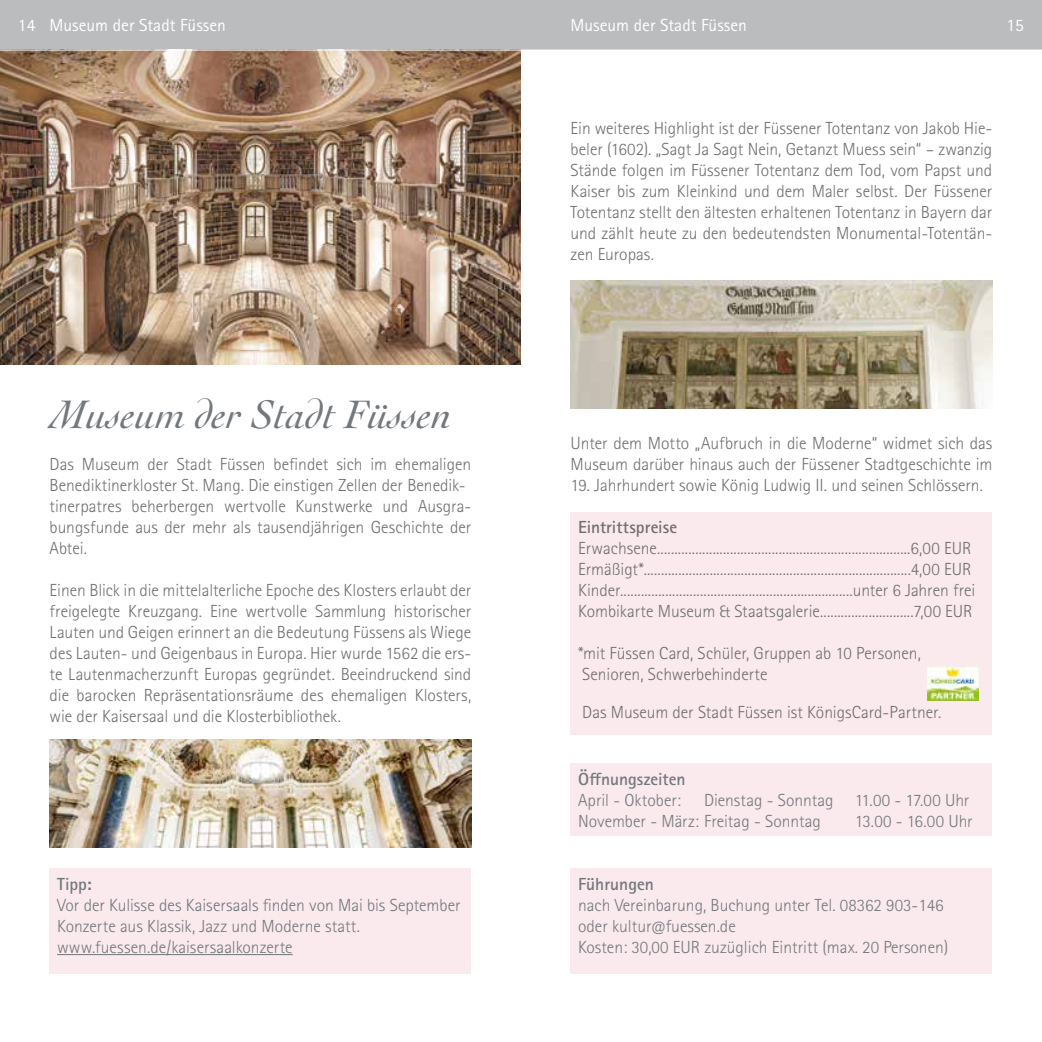
<style>
.page{position:relative;width:1042px;height:1042px;background:#fff}
.page>*{position:absolute;margin:0;border:0;box-sizing:border-box;transform-origin:0 0}
.t1{font:italic 42px "Cochin LT Std";color:#72787c}
.t2{font:300 17.5px/21px "Rotis Sans Serif Pro";letter-spacing:-.005em;color:#6f6f6e}
.t3{font:300 17.5px/21px "Rotis Sans Serif Pro";color:#72787c}
.t4{font:17.5px "Rotis Sans Serif Pro";color:#fff}
.t5{font:700 17.5px "Rotis Sans Serif Pro";color:#72787c}
.t6{font:700 17.5px "Rotis Sans Serif Pro";color:#6f6f6e}
</style>
<div class="page">
<div style="left:0;top:0;width:1042px;height:50px;background:#bbbcbd"></div>
<div style="left:50px;top:869px;width:421px;height:105px;background:#fae9ed"></div>
<hr style="left:57px;top:954px;width:236px;height:1px;background:#72787c">
<img style="left:50px;top:740px;width:421px;height:108px">
<img style="left:0;top:51px;width:521px;height:314px">
<div style="left:570px;top:512px;width:422px;height:222px;background:#fae9ed"></div>
<div style="left:570px;top:764px;width:422px;height:72px;background:#fae9ed"></div>
<div style="left:570px;top:869px;width:422px;height:105px;background:#fae9ed"></div>
<img style="left:927px;top:666px;width:51px;height:35px">
<img style="left:570px;top:281px;width:422px;height:127px">
<p class="t4" style="left:18px;top:15px;width:209px">14 Museum der Stadt Füssen</p>
<p class="t4" style="left:570px;top:15px;width:178px">Museum der Stadt Füssen</p>
<p class="t4" style="left:1006px;top:15px;width:19px">15</p>
<h1 class="t1" style="left:51px;top:390px;width:403px">Museum der Stadt Füssen</h1>
<p class="t2" style="left:50px;top:454px;width:423px">Das Museum der Stadt Füssen befindet sich im ehemaligen Benediktinerkloster St. Mang. Die einstigen Zellen der Benedik&shy;tinerpatres beherbergen wertvolle Kunstwerke und Ausgra&shy;bungsfunde aus der mehr als tausendjährigen Geschichte der Abtei.</p>
<p class="t2" style="left:50px;top:580px;width:423px;text-align:justify">Einen Blick in die mittelalterliche Epoche des Klosters erlaubt der freigelegte Kreuzgang. Eine wertvolle Sammlung historischer Lauten und Geigen erinnert an die Bedeutung Füssens als Wiege des Lauten- und Geigenbaus in Europa. Hier wurde 1562 die ers&shy;te Lautenmacherzunft Europas gegründet. Beeindruckend sind die barocken Repräsentationsräume des ehemaligen Klosters, wie der Kaisersaal und die Klosterbibliothek.</p>
<p class="t5" style="left:57px;top:873px;width:36px">Tipp:</p>
<p class="t3" style="left:57px;top:894px;width:405px">Vor der Kulisse des Kaisersaals finden von Mai bis September<br>Konzerte aus Klassik, Jazz und Moderne statt. www.fuessen.de/kaisersaalkonzerte</p>
<p class="t2" style="left:570px;top:117px;width:423px;text-align:justify">Ein weiteres Highlight ist der Füssener Totentanz von Jakob Hie&shy;beler (1602). „Sagt Ja Sagt Nein, Getanzt Muess sein“ – zwanzig Stände folgen im Füssener Totentanz dem Tod, vom Papst und Kaiser bis zum Kleinkind und dem Maler selbst. Der Füssener Totentanz stellt den ältesten erhaltenen Totentanz in Bayern dar und zählt heute zu den bedeutendsten Monumental-Totentän&shy;zen Europas.</p>
<p class="t2" style="left:570px;top:432px;width:423px">Unter dem Motto „Aufbruch in die Moderne“ widmet sich das<br>Museum darüber hinaus auch der Füssener Stadtgeschichte im</p>
<p class="t2" style="left:570px;top:474px;width:414px">19. Jahrhundert sowie König Ludwig II. und seinen Schlössern.</p>
<p class="t6" style="left:578px;top:516px;width:101px">Eintrittspreise</p>
<p class="t2" style="left:578px;top:537px;width:399px">Erwachsene.........................................................................6,00 EUR Ermäßigt*.............................................................................4,00 EUR Kinder...................................................................unter 6 Jahren frei Kombikarte Museum &amp; Staatsgalerie...........................7,00 EUR</p>
<p class="t2" style="left:578px;top:642px;width:344px">*mit Füssen Card, Schüler, Gruppen ab 10 Personen,<br>Senioren, Schwerbehinderte</p>
<p class="t2" style="left:582px;top:701px;width:360px">Das Museum der Stadt Füssen ist KönigsCard-Partner.</p>
<p class="t5" style="left:578px;top:768px;width:109px">Öffnungszeiten</p>
<p class="t3" style="left:578px;top:789px;width:104px">April - Oktober:</p>
<p class="t3" style="left:578px;top:789px;width:393px;text-indent:126px">Dienstag - Sonntag 11.00 - 17.00 Uhr<br>November - März: Freitag - Sonntag</p>
<p class="t3" style="left:855px;top:810px;width:120px">13.00 - 16.00 Uhr</p>
<p class="t5" style="left:578px;top:873px;width:77px">Führungen</p>
<p class="t3" style="left:578px;top:894px;width:372px">nach Vereinbarung, Buchung unter Tel. 08362 903-146 oder kultur@fuessen.de<br>Kosten: 30,00 EUR zuzüglich Eintritt (max. 20 Personen)</p>
</div>
